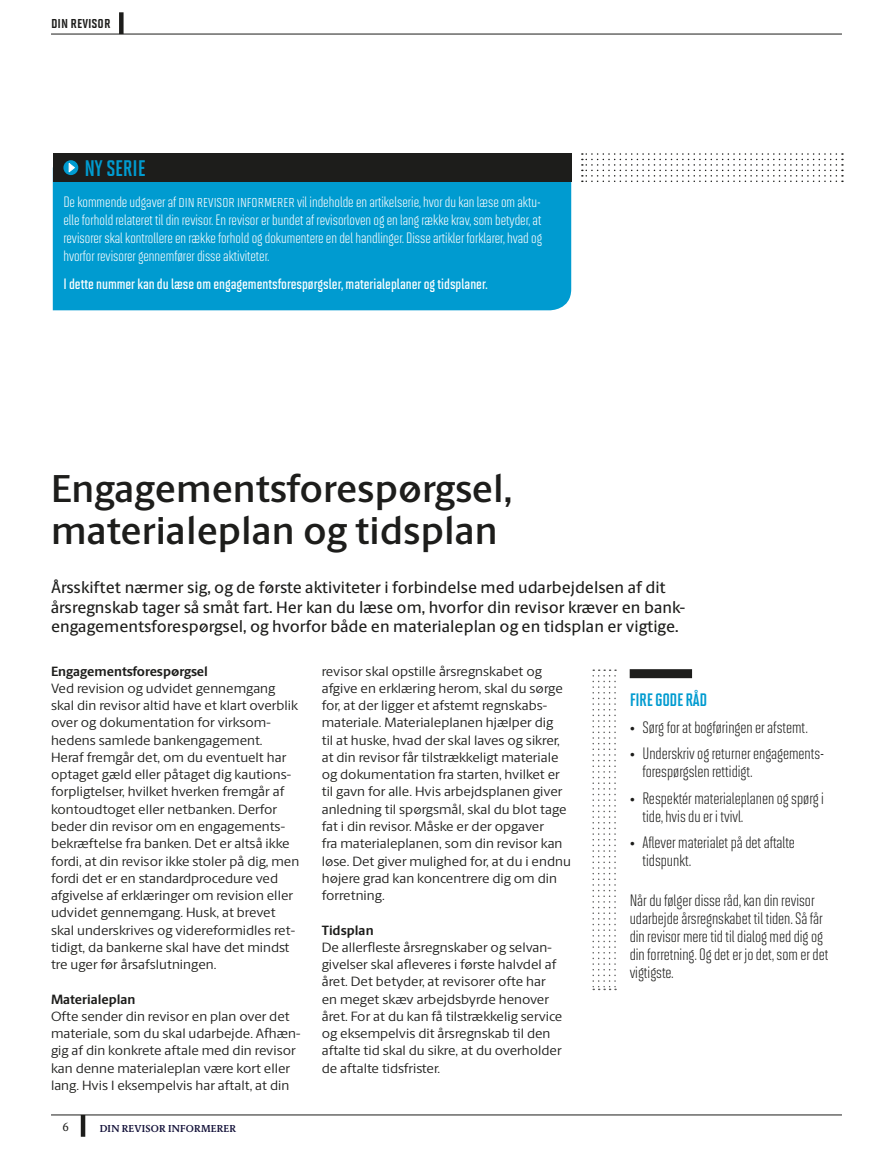
<style>
.page{position:relative;width:893px;height:1149px;background:#fff}
.page>*{position:absolute;margin:0;border:0;box-sizing:border-box;transform-origin:0 0}
.t1{font:600 39px/42px "Berling Sans";color:#1d1d1b}
.t2{font:700 22.5px "Solano Gothic MVB";letter-spacing:-.01em;color:#009bd0}
.t3{font:18px "Solano Gothic MVB Bd Cap";letter-spacing:-.02em;color:#009bd0}
.t4{font:16.5px/18px "Solano Gothic MVB";color:#1d1d1b}
.t5{font:500 16.5px/19.5px "Berling Sans";color:#1d1d1b}
.t6{font:15px/18px "Solano Gothic MVB";color:#fff;text-align:justify}
.t7{font:600 15px "Solano Gothic MVB";color:#fff}
.t8{font:15px "Solano Gothic MVB Bd SC";color:#1d1d1b}
.t9{font:13.5px/17.2px "Berling Sans";color:#1d1d1b}
.t10{font:700 13.5px "Berling Sans";color:#1d1d1b}
.t11{font:12px "Berling Serif Text";color:#1d1d1b}
.t12{font:600 10.2px "Berling Serif Text";letter-spacing:.02em;color:#131139}
.s1{font-family:"Solano Gothic MVB Rg SC"}
</style>
<div class="page">
<hr style="left:81px;top:1114px;width:4px;height:22px;background:#1d1d1b">
<hr style="left:51px;top:34px;width:791px;height:1px;background:#1d1d1b">
<div style="left:119px;top:12px;width:5px;height:22px;background:#1d1d1b"></div>
<hr style="left:51px;top:1114px;width:791px;height:1px;background:#1d1d1b">
<svg style="left:842px;top:153px;width:1px;height:29px"></svg>
<svg style="left:582px;top:153px;width:254px;height:29px"></svg>
<div style="left:630px;top:669px;width:62px;height:9px;background:#1d1d1b"></div>
<svg style="left:592px;top:669px;width:24px;height:320px"></svg>
<div style="left:53px;top:182px;width:518px;height:128px;background:#009bd0"></div>
<div style="left:53px;top:153px;width:518px;height:29px;background:#1d1d1b"></div>
<svg style="left:63px;top:160px;width:15px;height:15px"></svg>
<svg style="left:68px;top:162px;width:7px;height:11px"></svg>
<p class="t8" style="left:51px;top:15px;width:61px">DIN REVISOR</p>
<h2 class="t2" style="left:84px;top:155px;width:63px">NY SERIE</h2>
<p class="t6" style="left:63px;top:192px;width:480px">De kommende udgaver af <span class="s1">DIN REVISOR INFORMERER</span> vil indeholde en artikelserie, hvor du kan læse om aktu&shy;elle forhold relateret til din revisor. En revisor er bundet af revisorloven og en lang række krav, som betyder, at revisorer skal kontrollere en række forhold og dokumentere en del handlinger. Disse artikler forklarer, hvad og hvorfor revisorer gennemfører disse aktiviteter.</p>
<p class="t7" style="left:63px;top:276px;width:426px">I dette nummer kan du læse om engagementsforespørgsler, materialeplaner og tidsplaner.</p>
<h1 class="t1" style="left:51px;top:467px;width:463px">Engagementsforespørgsel, materialeplan og tidsplan</h1>
<p class="t5" style="left:51px;top:577px;width:636px">Årsskiftet nærmer sig, og de første aktiviteter i forbindelse med udarbejdelsen af dit årsregnskab tager så småt fart. Her kan du læse om, hvorfor din revisor kræver en bank&shy;engagementsforespørgsel, og hvorfor både en materialeplan og en tidsplan er vigtige.</p>
<p class="t10" style="left:51px;top:662px;width:158px">Engagementsforespørgsel</p>
<p class="t9" style="left:51px;top:679px;width:250px">Ved revision og udvidet gennemgang skal din revisor altid have et klart overblik over og dokumentation for virksom&shy;hedens samlede bankengagement.<br>Heraf fremgår det, om du eventuelt har optaget gæld eller påtaget dig kautions&shy;forpligtelser, hvilket hverken fremgår af kontoudtoget eller netbanken. Derfor beder din revisor om en engagements&shy;bekræftelse fra banken. Det er altså ikke fordi, at din revisor ikke stoler på dig, men fordi det er en standardprocedure ved afgivelse af erklæringer om revision eller udvidet gennemgang. Husk, at brevet skal underskrives og videreformidles ret&shy;tidigt, da bankerne skal have det mindst tre uger før årsafslutningen.</p>
<p class="t10" style="left:51px;top:990px;width:86px">Materialeplan</p>
<p class="t9" style="left:51px;top:1007px;width:251px">Ofte sender din revisor en plan over det materiale, som du skal udarbejde. Afhæn&shy;gig af din konkrete aftale med din revisor kan denne materialeplan være kort eller lang. Hvis I eksempelvis har aftalt, at din</p>
<p class="t9" style="left:322px;top:662px;width:251px">revisor skal opstille årsregnskabet og afgive en erklæring herom, skal du sørge for, at der ligger et afstemt regnskabs&shy;materiale. Materialeplanen hjælper dig<br>til at huske, hvad der skal laves og sikrer, at din revisor får tilstrækkeligt materiale og dokumentation fra starten, hvilket er til gavn for alle. Hvis arbejdsplanen giver anledning til spørgsmål, skal du blot tage fat i din revisor. Måske er der opgaver<br>fra materialeplanen, som din revisor kan løse. Det giver mulighed for, at du i endnu højere grad kan koncentrere dig om din forretning.</p>
<p class="t10" style="left:322px;top:921px;width:53px">Tidsplan</p>
<p class="t9" style="left:322px;top:938px;width:242px">De allerfleste årsregnskaber og selvan&shy;givelser skal afleveres i første halvdel af året. Det betyder, at revisorer ofte har en meget skæv arbejdsbyrde henover året. For at du kan få tilstrækkelig service og eksempelvis dit årsregnskab til den aftalte tid skal du sikre, at du overholder de aftalte tidsfrister.</p>
<h3 class="t3" style="left:630px;top:689px;width:79px">FIRE GODE RÅD</h3>
<p class="t4" style="left:642px;top:713px;width:183px;line-height:26.5px">Sørg for at bogføringen er afstemt.<br>Underskriv og returner engagements-</p>
<p class="t4" style="left:642px;top:758px;width:183px;line-height:26.5px">forespørgslen rettidigt.<br>Respektér materialeplanen og spørg i</p>
<p class="t4" style="left:642px;top:802px;width:154px;line-height:26.5px">tide, hvis du er i tvivl.<br>Aflever materialet på det aftalte</p>
<p class="t4" style="left:642px;top:851px;width:50px">tidspunkt.</p>
<p class="t4" style="left:630px;top:890px;width:200px">Når du følger disse råd, kan din revisor udarbejde årsregnskabet til tiden. Så får din revisor mere tid til dialog med dig og din forretning. Og det er jo det, som er det vigtigste.</p>
<p class="t11" style="left:63px;top:1119px;width:8px">6</p>
<p class="t12" style="left:100px;top:1121px;width:138px">DIN REVISOR INFORMERER</p>
</div>
